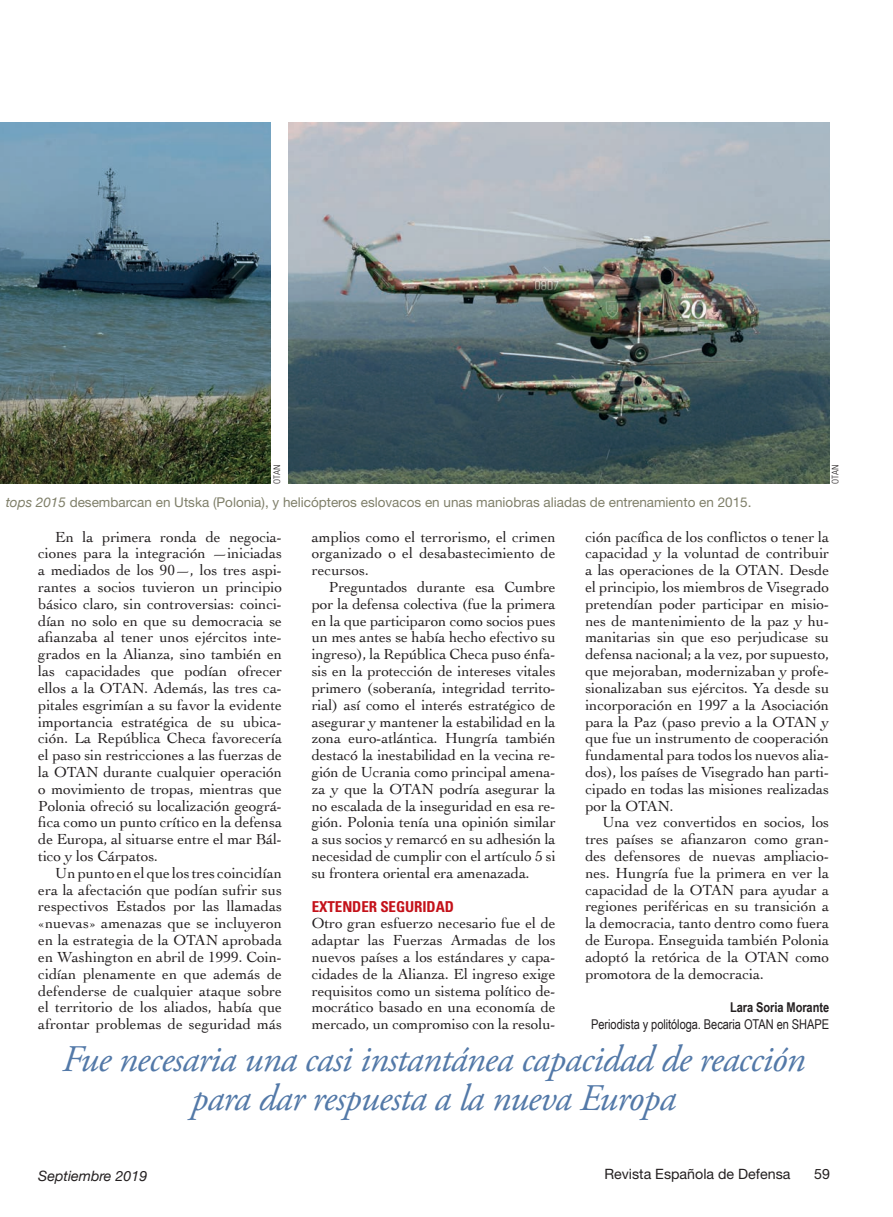
<style>
.page{position:relative;width:893px;height:1217px;background:#fff}
.page>*{position:absolute;margin:0;border:0;box-sizing:border-box;transform-origin:0 0}
.Sumarioaviación{font:italic 37.5px/39px "Adobe Garamond Pro";letter-spacing:-.02em;color:#5379a8;text-align:center}
.Texto_general{font:15.3px/16.8px "Cochin";letter-spacing:-.005em;color:#231f20;text-align:justify}
.Ladillo{font:700 condensed 15px "Univers";letter-spacing:-.005em;color:#c4121a}
.t1{font:14.25px "Helvetica Neue";color:#231f20}
.t2{font:italic 14.25px "Helvetica Neue";color:#231f20}
.t3{font:13.5px "Helvetica Neue";color:#7f7f69}
.Firma{font:13.5px "Arial Narrow";letter-spacing:-.005em;color:#231f20}
.Firma-2{font:700 13.5px "Arial Narrow";letter-spacing:-.005em;color:#231f20}
.Crédito_foto{font:300 condensed 9px "Univers";letter-spacing:-.005em;color:#231f20}
.s1{font-style:italic}
</style>
<div class="page">
<img style="left:0;top:122px;width:271px;height:361px">
<img style="left:289px;top:122px;width:540px;height:361px">
<p class="Crédito_foto" style="left:272px;top:483px;width:20px;rotate:-90deg">OTAN</p>
<p class="Crédito_foto" style="left:830px;top:483px;width:20px;rotate:-90deg">OTAN</p>
<p class="t3" style="left:6px;top:493px;width:747px"><span class="s1">tops 2015</span> desembarcan en Utska (Polonia), y helicópteros eslovacos en unas maniobras aliadas de entrenamiento en 2015.</p>
<p class="Texto_general" style="left:38px;top:527px;width:245px;text-indent:17px">En la primera ronda de negocia&shy;ciones para la integración —iniciadas a mediados de los 90—, los tres aspi&shy;rantes a socios tuvieron un principio básico claro, sin controversias: coinci&shy;dían no solo en que su democracia se afianzaba al tener unos ejércitos inte&shy;grados en la Alianza, sino también en las capacidades que podían ofrecer ellos a la OTAN. Además, las tres ca&shy;pitales esgrimían a su favor la evidente importancia estratégica de su ubica&shy;ción. La República Checa favorecería el paso sin restricciones a las fuerzas de la OTAN durante cualquier operación o movimiento de tropas, mientras que Polonia ofreció su localización geográ&shy;fica como un punto crítico en la defensa de Europa, al situarse entre el mar Bál&shy;tico y los Cárpatos.</p>
<p class="Texto_general" style="left:38px;top:863px;width:245px;text-indent:17px">Un punto en el que los tres coincidían era la afectación que podían sufrir sus respectivos Estados por las llamadas «nuevas» amenazas que se incluyeron en la estrategia de la OTAN aprobada en Washington en abril de 1999. Coin&shy;cidían plenamente en que además de defenderse de cualquier ataque sobre el territorio de los aliados, había que afrontar problemas de seguridad más</p>
<p class="Texto_general" style="left:312px;top:527px;width:245px">amplios como el terrorismo, el crimen organizado o el desabastecimiento de recursos.</p>
<p class="Texto_general" style="left:312px;top:578px;width:245px;text-indent:17px">Preguntados durante esa Cumbre por la defensa colectiva (fue la primera en la que participaron como socios pues un mes antes se había hecho efectivo su ingreso), la República Checa puso énfa&shy;sis en la protección de intereses vitales primero (soberanía, integridad territo&shy;rial) así como el interés estratégico de asegurar y mantener la estabilidad en la zona euro-atlántica. Hungría también destacó la inestabilidad en la vecina re&shy;gión de Ucrania como principal amena&shy;za y que la OTAN podría asegurar la no escalada de la inseguridad en esa re&shy;gión. Polonia tenía una opinión similar a sus socios y remarcó en su adhesión la necesidad de cumplir con el artículo 5 si su frontera oriental era amenazada.</p>
<p class="Ladillo" style="left:312px;top:896px;width:144px">EXTENDER SEGURIDAD</p>
<p class="Texto_general" style="left:312px;top:914px;width:245px">Otro gran esfuerzo necesario fue el de adaptar las Fuerzas Armadas de los nuevos países a los estándares y capa&shy;cidades de la Alianza. El ingreso exige requisitos como un sistema político de&shy;mocrático basado en una economía de mercado, un compromiso con la resolu-</p>
<p class="Texto_general" style="left:585px;top:527px;width:245px">ción pacífica de los conflictos o tener la capacidad y la voluntad de contribuir a las operaciones de la OTAN. Desde el principio, los miembros de Visegrado pretendían poder participar en misio&shy;nes de mantenimiento de la paz y hu&shy;manitarias sin que eso perjudicase su defensa nacional; a la vez, por supuesto, que mejoraban, modernizaban y profe&shy;sionalizaban sus ejércitos. Ya desde su incorporación en 1997 a la Asociación para la Paz (paso previo a la OTAN y que fue un instrumento de cooperación fundamental para todos los nuevos alia&shy;dos), los países de Visegrado han parti&shy;cipado en todas las misiones realizadas por la OTAN.</p>
<p class="Texto_general" style="left:585px;top:813px;width:245px;text-indent:17px">Una vez convertidos en socios, los tres países se afianzaron como gran&shy;des defensores de nuevas ampliacio&shy;nes. Hungría fue la primera en ver la capacidad de la OTAN para ayudar a regiones periféricas en su transición a la democracia, tanto dentro como fuera de Europa. Enseguida también Polonia adoptó la retórica de la OTAN como promotora de la democracia.</p>
<p class="Firma-2" style="left:730px;top:997px;width:101px">Lara Soria Morante</p>
<p class="Firma" style="left:591px;top:1014px;width:239px">Periodista y politóloga. Becaria OTAN en SHAPE</p>
<p class="Sumarioaviación" style="left:62px;top:1040px;width:745px">Fue necesaria una casi instantánea capacidad de reacción para dar respuesta a la nueva Europa</p>
<p class="t2" style="left:38px;top:1165px;width:111px">Septiembre 2019</p>
<p class="t1" style="left:604px;top:1164px;width:188px">Revista Española de Defensa</p>
<p class="t1" style="left:814px;top:1164px;width:17px">59</p>
</div>
